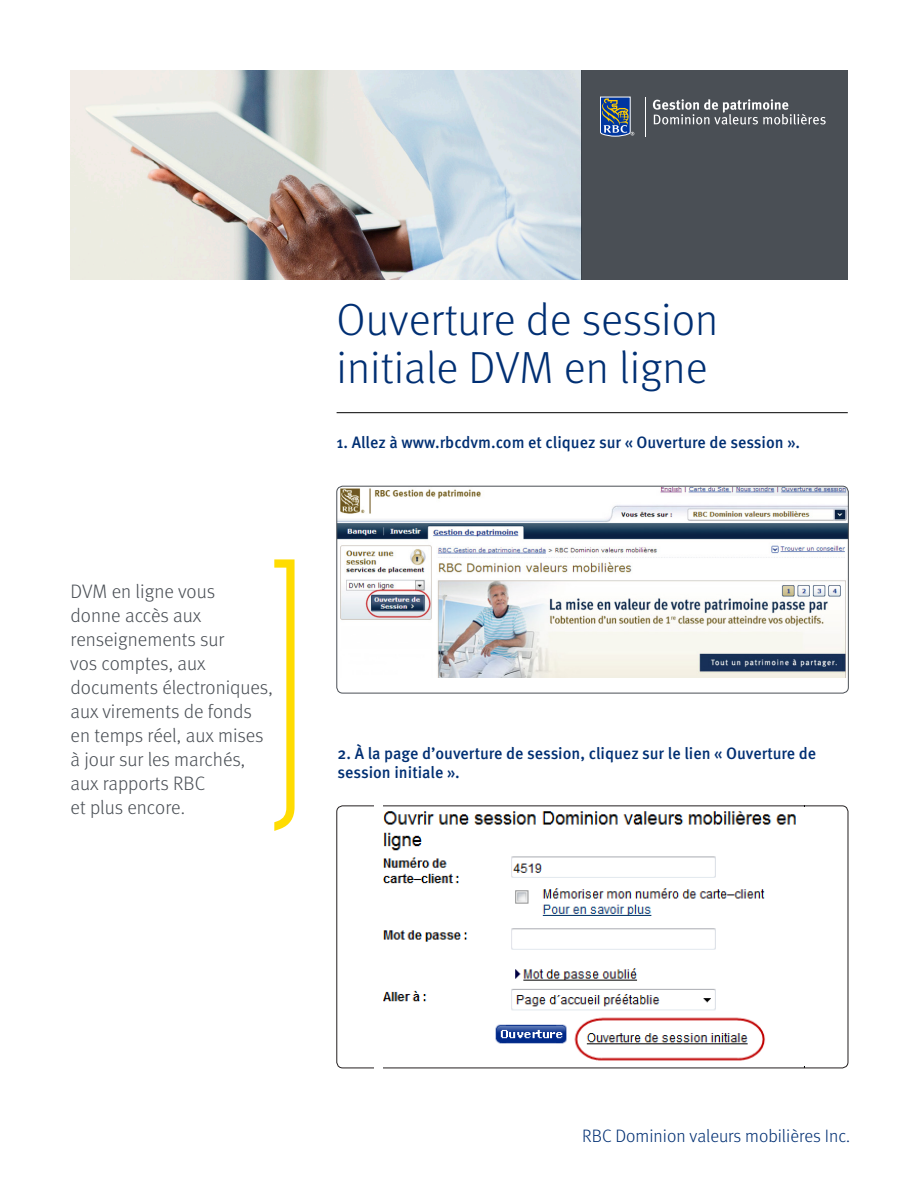
<style>
.page{position:relative;width:918px;height:1188px;background:#fff}
.page>*{position:absolute;margin:0;border:0;box-sizing:border-box;transform-origin:0 0}
._1-Main_Title{font:300 45px/48px "Meta OT";color:#002f73}
._8-Callout_Page_1{font:300 19.5px/24px "Meta OT";color:#4a4f55}
.t1{font:300 18px "Meta OT";color:#002f73}
._4-Text_Headline{font:500 16.5px/19.5px "Meta OT";color:#002f73}
</style>
<div class="page">
<div style="left:581px;top:70px;width:267px;height:210px;background:#4a4f55"></div>
<hr style="left:337px;top:412px;width:511px;height:1px;background:#000">
<svg style="left:600px;top:97px;width:34px;height:40px"></svg>
<hr style="left:645px;top:97px;width:1px;height:39px;background:#fff">
<svg style="left:653px;top:99px;width:173px;height:26px"></svg>
<img style="left:70px;top:70px;width:511px;height:210px">
<img style="left:337px;top:487px;width:511px;height:191px">
<div style="left:337px;top:486px;width:512px;height:207px;border:1px solid #4a4f55;border-radius:6px"></div>
<img style="left:383px;top:811px;width:413px;height:250px">
<div style="left:337px;top:806px;width:511px;height:262px;border:1px solid #231f20;border-radius:6px"></div>
<svg style="left:274px;top:559px;width:21px;height:272px"></svg>
<div style="left:374px;top:805px;width:9px;height:266px;background:#fff"></div>
<p class="_8-Callout_Page_1" style="left:70px;top:580px;width:204px">DVM en ligne vous<br>donne accès aux renseignements sur<br>vos comptes, aux documents électroniques, aux virements de fonds en temps réel, aux mises à jour sur les marchés, aux rapports RBC<br>et plus encore.</p>
<p class="_1-Main_Title" style="left:337px;top:296px;width:383px">Ouverture de session initiale DVM en ligne</p>
<p class="_4-Text_Headline" style="left:337px;top:433px;width:465px">1. Allez à www.rbcdvm.com et cliquez sur « Ouverture de session ».</p>
<p class="_4-Text_Headline" style="left:338px;top:743px;width:480px">2. À la page d’ouverture de session, cliquez sur le lien « Ouverture de session initiale ».</p>
<p class="t1" style="left:582px;top:1125px;width:269px">RBC Dominion valeurs mobilières Inc.</p>
</div>
